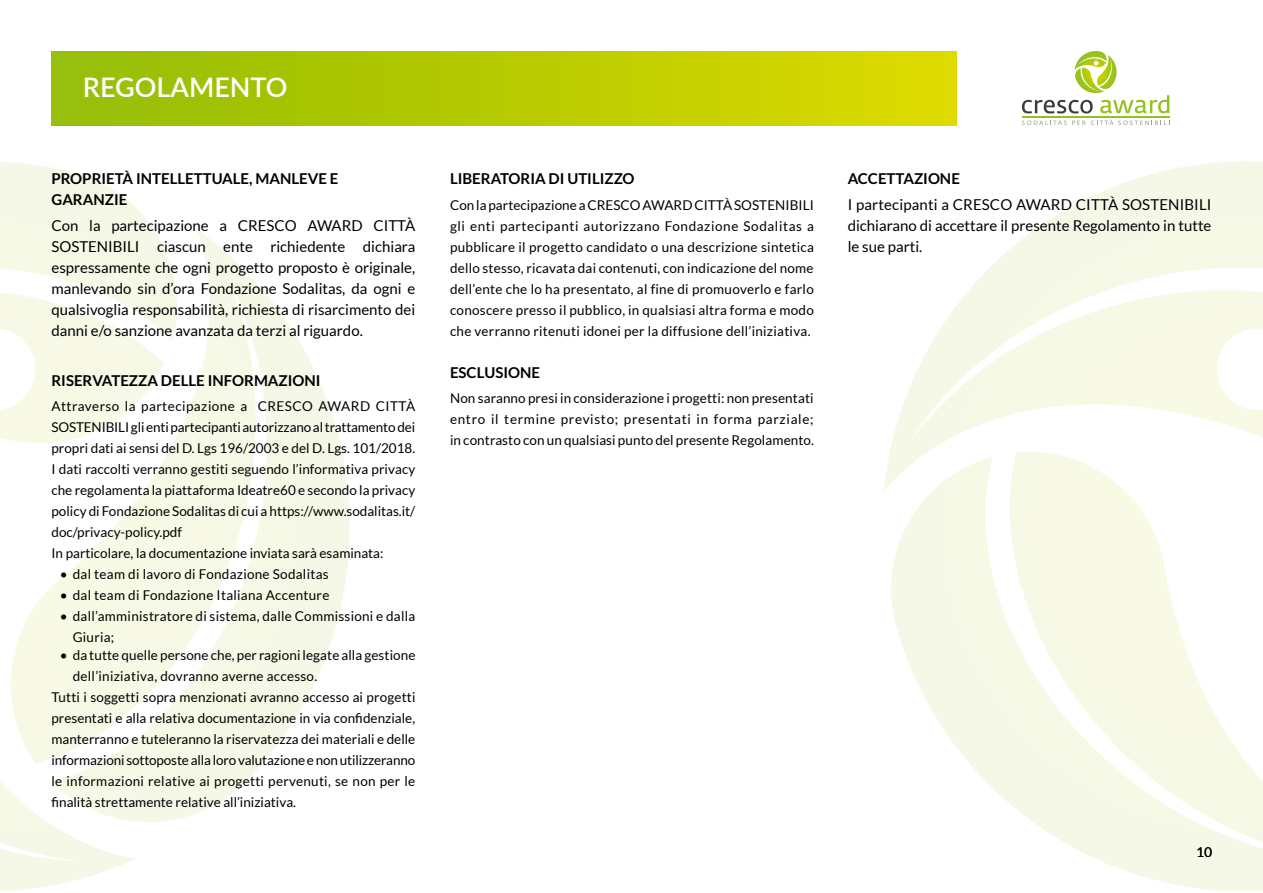
<style>
.page{position:relative;width:1263px;height:893px;background:#fff}
.page>*{position:absolute;margin:0;border:0;box-sizing:border-box;transform-origin:0 0}
.t1{font:600 27px "Lato";color:#fff}
.t2{font:15px/21px "Lato";color:#000;text-align:justify}
.t3{font:700 15px/21px "Lato";color:#000}
.t4{font:13.5px/21px "Lato";color:#000;text-align:justify}
.t5{font:13.5px/21px "Lato";letter-spacing:.02em;color:#000}
</style>
<div class="page">
<div style="left:51px;top:51px;width:906px;height:74px;background:linear-gradient(to right,#92bc06,#ddda00)"></div>
<svg style="left:1022px;top:51px;width:148px;height:74px"></svg>
<svg style="left:0;top:162px;width:350px;height:729px"></svg>
<svg style="left:884px;top:161px;width:379px;height:730px"></svg>
<h1 class="t1" style="left:83px;top:68px;width:206px">REGOLAMENTO</h1>
<p class="t3" style="left:51px;top:168px;width:288px">PROPRIETÀ INTELLETTUALE, MANLEVE E<br>GARANZIE</p>
<p class="t2" style="left:51px;top:214px;width:365px">Con la partecipazione a CRESCO AWARD CITTÀ SOSTENIBILI ciascun ente richiedente dichiara espressamente che ogni progetto proposto è originale, manlevando sin d’ora Fondazione Sodalitas, da ogni e qualsivoglia responsabilità, richiesta di risarcimento dei danni e/o sanzione avanzata da terzi al riguardo.</p>
<p class="t3" style="left:51px;top:370px;width:271px">RISERVATEZZA DELLE INFORMAZIONI</p>
<p class="t4" style="left:51px;top:396px;width:365px;text-align:left">Attraverso la partecipazione a CRESCO AWARD CITTÀ SOSTENIBILI gli enti partecipanti autorizzano al trattamento dei propri dati ai sensi del D. Lgs 196/2003 e del D. Lgs. 101/2018.<br>I dati raccolti verranno gestiti seguendo l’informativa privacy che regolamenta la piattaforma Ideatre60 e secondo la privacy policy di Fondazione Sodalitas di cui a https://www.sodalitas.it/ doc/privacy-policy.pdf<br>In particolare, la documentazione inviata sarà esaminata:</p>
<p class="t5" style="left:60px;top:564px;width:270px">• dal team di lavoro di Fondazione Sodalitas</p>
<p class="t5" style="left:60px;top:585px;width:271px">• dal team di Fondazione Italiana Accenture</p>
<p class="t5" style="left:73px;top:606px;width:344px;text-indent:-13px">• dall’amministratore di sistema, dalle Commissioni e dalla<br>Giuria;</p>
<p class="t4" style="left:60px;top:644px;width:357px">• da tutte quelle persone che, per ragioni legate alla gestione</p>
<p class="t5" style="left:73px;top:665px;width:246px">dell’iniziativa, dovranno averne accesso.</p>
<p class="t4" style="left:51px;top:686px;width:365px">Tutti i soggetti sopra menzionati avranno accesso ai progetti</p>
<p class="t4" style="left:51px;top:707px;width:365px">presentati e alla relativa documentazione in via confidenziale,</p>
<p class="t4" style="left:51px;top:728px;width:365px">manterranno e tuteleranno la riservatezza dei materiali e delle</p>
<p class="t4" style="left:51px;top:749px;width:365px">informazioni sottoposte alla loro valutazione e non utilizzeranno</p>
<p class="t5" style="left:51px;top:770px;width:365px">le informazioni relative ai progetti pervenuti, se non per le</p>
<p class="t4" style="left:51px;top:791px;width:246px">finalità strettamente relative all’iniziativa.</p>
<p class="t3" style="left:450px;top:168px;width:186px">LIBERATORIA DI UTILIZZO</p>
<p class="t4" style="left:450px;top:194px;width:365px">Con la partecipazione a CRESCO AWARD CITTÀ SOSTENIBILI gli enti partecipanti autorizzano Fondazione Sodalitas a pubblicare il progetto candidato o una descrizione sintetica dello stesso, ricavata dai contenuti, con indicazione del nome dell’ente che lo ha presentato, al fine di promuoverlo e farlo conoscere presso il pubblico, in qualsiasi altra forma e modo che verranno ritenuti idonei per la diffusione dell’iniziativa.</p>
<p class="t3" style="left:450px;top:361px;width:91px">ESCLUSIONE</p>
<p class="t4" style="left:450px;top:387px;width:366px">Non saranno presi in considerazione i progetti: non presentati entro il termine previsto; presentati in forma parziale; in contrasto con un qualsiasi punto del presente Regolamento.</p>
<p class="t3" style="left:848px;top:168px;width:114px">ACCETTAZIONE</p>
<p class="t2" style="left:848px;top:193px;width:365px">I partecipanti a CRESCO AWARD CITTÀ SOSTENIBILI dichiarano di accettare il presente Regolamento in tutte le sue parti.</p>
<p class="t4" style="left:1196px;top:842px;width:17px">10</p>
</div>
